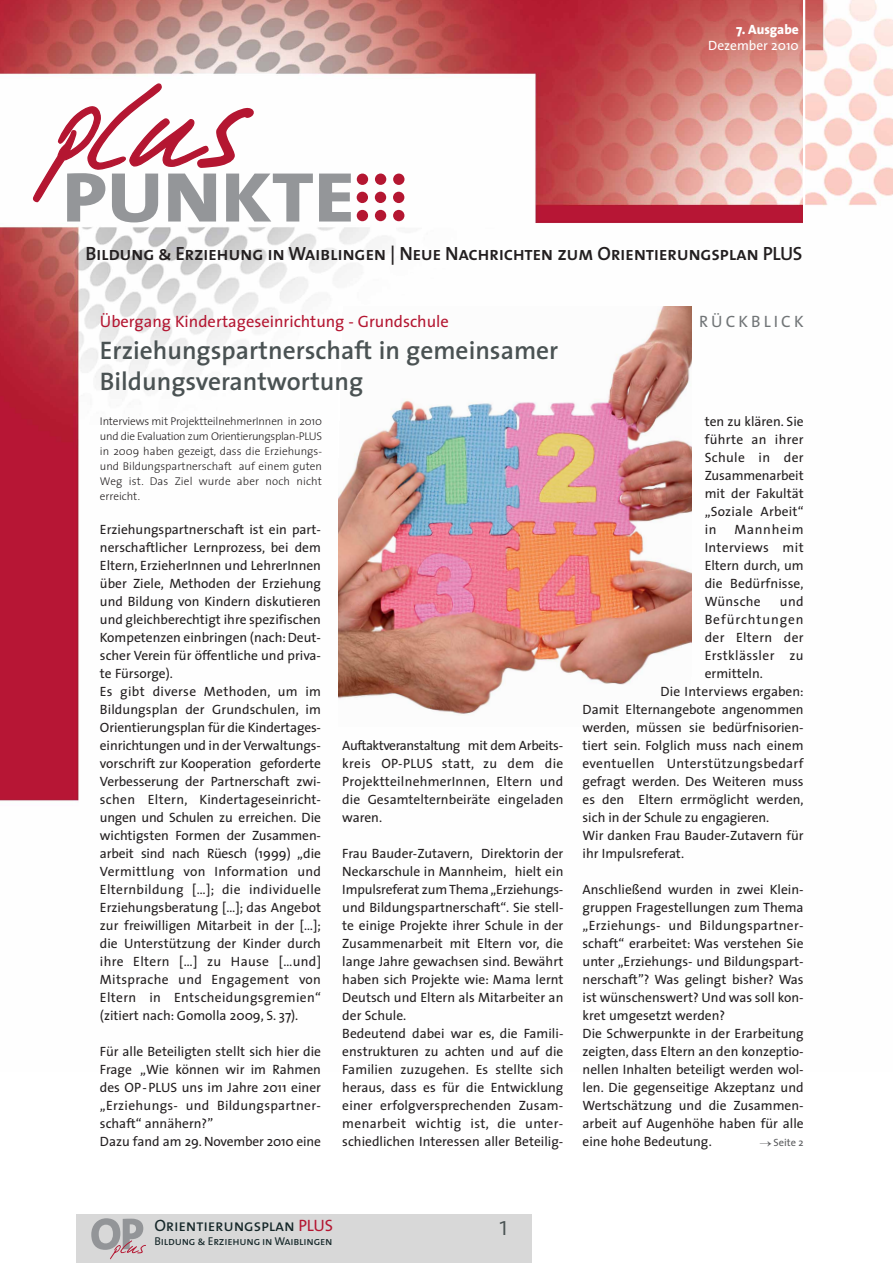
<style>
.page{position:relative;width:893px;height:1263px;background:#fff}
.page>*{position:absolute;margin:0;border:0;box-sizing:border-box;transform-origin:0 0}
.t1{font:300 27px "The Sans";color:#4a5253}
.t2{font:600 25.5px/31.5px "The Sans";color:#4a5253}
.t3{font:19.2px "The Sans Semi Bold Caps";letter-spacing:-.02em;color:#231f20}
.t4{font:16.5px "The Sans Caps";letter-spacing:-.01em;color:#152729}
.t5{font:16.5px "The Sans";color:#b41631}
.t6{font:16.5px "The Sans";letter-spacing:.185em;color:#717577}
.t7{font:13.5px/18px "The Sans";color:#231f20}
.t8{font:13.5px "The Sans";letter-spacing:.025em;color:#231f20}
.t9{font:13.5px "The Sans";letter-spacing:.02em;color:#231f20}
.t10{font:13.5px "The Sans";letter-spacing:.07em;color:#231f20}
.t11{font:13.5px "The Sans";color:#fff}
.t12{font:800 13.5px "The Sans";color:#fff}
.t13{font:11.4px "The Sans Caps";letter-spacing:-.015em;color:#152729}
.t14{font:300 11.25px/15px "The Sans";color:#231f20;text-align:justify}
.t15{font:10.5px "The Sans";color:#58595b}
.s1{color:#b41631}
</style>
<div class="page">
<img style="left:0;top:0;width:893px;height:801px">
<hr style="left:803px;top:0;width:2px;height:224px;background:#fff">
<svg style="left:319px;top:174px;width:32px;height:48px"></svg>
<svg style="left:33px;top:83px;width:280px;height:139px"></svg>
<div style="left:357px;top:174px;width:11px;height:11px;background:#b41631;border-radius:50%"></div>
<div style="left:375px;top:174px;width:11px;height:11px;background:#b41631;border-radius:50%"></div>
<div style="left:393px;top:174px;width:11px;height:11px;background:#b41631;border-radius:50%"></div>
<div style="left:357px;top:192px;width:11px;height:11px;background:#b41631;border-radius:50%"></div>
<div style="left:375px;top:192px;width:11px;height:11px;background:#b41631;border-radius:50%"></div>
<div style="left:393px;top:192px;width:11px;height:11px;background:#b41631;border-radius:50%"></div>
<div style="left:357px;top:210px;width:11px;height:11px;background:#b41631;border-radius:50%"></div>
<div style="left:375px;top:210px;width:11px;height:11px;background:#b41631;border-radius:50%"></div>
<div style="left:393px;top:210px;width:11px;height:11px;background:#b41631;border-radius:50%"></div>
<div style="left:77px;top:1214px;width:454px;height:49px;background:#d8d8d8"></div>
<svg style="left:91px;top:1218px;width:55px;height:41px"></svg>
<img style="left:338px;top:306px;width:353px;height:420px">
<p class="t12" style="left:736px;top:24px;width:64px">7. Ausgabe</p>
<p class="t11" style="left:708px;top:41px;width:92px">Dezember 2010</p>
<h3 class="t3" style="left:86px;top:242px;width:718px">Bildung &amp; Erziehung in Waiblingen | Neue Nachrichten zum Orientierungsplan PLUS</h3>
<p class="t5" style="left:100px;top:316px;width:350px">Übergang Kindertageseinrichtung - Grundschule</p>
<p class="t6" style="left:699px;top:315px;width:106px">RÜCKBLICK</p>
<h2 class="t2" style="left:100px;top:337px;width:460px">Erziehungspartnerschaft in gemeinsamer<br>Bildungsverantwortung</h2>
<p class="t14" style="left:100px;top:414px;width:224px">Interviews mit ProjektteilnehmerInnen in 2010 und die Evaluation zum Orientierungsplan-PLUS in 2009 haben gezeigt, dass die Erziehungs&shy;und Bildungspartnerschaft auf einem guten Weg ist. Das Ziel wurde aber noch nicht erreicht.</p>
<p class="t7" style="left:100px;top:522px;width:223px">Erziehungspartnerschaft ist ein part&shy;nerschaftlicher Lernprozess, bei dem Eltern, ErzieherInnen und LehrerInnen über Ziele, Methoden der Erziehung und Bildung von Kindern diskutieren und gleichberechtigt ihre spezifischen Kompetenzen einbringen (nach: Deut&shy;scher Verein für öffentliche und priva&shy;te Fürsorge).<br>Es gibt diverse Methoden, um im Bildungsplan der Grundschulen, im Orientierungsplan für die Kindertages&shy;einrichtungen und in der Verwaltungs&shy;vorschrift zur Kooperation geforderte Verbesserung der Partnerschaft zwi&shy;schen Eltern, Kindertageseinricht&shy;ungen und Schulen zu erreichen. Die wichtigsten Formen der Zusammen&shy;arbeit sind nach Rüesch (1999) „die Vermittlung von Information und Elternbildung […]; die individuelle Erziehungsberatung […]; das Angebot zur freiwilligen Mitarbeit in der […]; die Unterstützung der Kinder durch ihre Eltern […] zu Hause […und] Mitsprache und Engagement von Eltern in Entscheidungsgremien“ (zitiert nach: Gomolla 2009, S. 37).</p>
<p class="t7" style="left:100px;top:1044px;width:223px">Für alle Beteiligten stellt sich hier die<br>Frage „Wie können wir im Rahmen des OP- PLUS uns im Jahre 2011 einer „Erziehungs- und Bildungspartner&shy;schaft“ annähern?”<br>Dazu fand am 29. November 2010 eine</p>
<p class="t7" style="left:342px;top:738px;width:223px;text-align:justify">Auftaktveranstaltung mit dem Arbeits&shy;kreis OP-PLUS statt, zu dem die ProjektteilnehmerInnen, Eltern und die Gesamtelternbeiräte eingeladen waren.</p>
<p class="t7" style="left:342px;top:846px;width:223px">Frau Bauder-Zutavern, Direktorin der Neckarschule in Mannheim, hielt ein Impulsreferat zum Thema „Erziehungs&shy;und Bildungspartnerschaft“. Sie stell&shy;te einige Projekte ihrer Schule in der Zusammenarbeit mit Eltern vor, die lange Jahre gewachsen sind. Bewährt haben sich Projekte wie: Mama lernt Deutsch und Eltern als Mitarbeiter an der Schule.<br>Bedeutend dabei war es, die Famili&shy;enstrukturen zu achten und auf die Familien zuzugehen. Es stellte sich heraus, dass es für die Entwicklung einer erfolgversprechenden Zusam&shy;menarbeit wichtig ist, die unter&shy;schiedlichen Interessen aller Beteilig-</p>
<p class="t7" style="left:705px;top:414px;width:100px;text-align:justify">ten zu klären. Sie führte an ihrer Schule in der Zusammenarbeit mit der Fakultät „Soziale Arbeit“ in</p>
<p class="t7" style="left:705px;top:522px;width:100px;text-align:justify;text-indent:30px">Mannheim Interviews mit Eltern durch, um die Bedürfnisse, Wünsche</p>
<p class="t7" style="left:780px;top:594px;width:25px">und</p>
<p class="t10" style="left:705px;top:614px;width:100px">Befürchtungen</p>
<p class="t8" style="left:705px;top:632px;width:100px">der Eltern der</p>
<p class="t8" style="left:705px;top:650px;width:100px">Erstklässler zu</p>
<p class="t7" style="left:705px;top:666px;width:60px">ermitteln.</p>
<p class="t9" style="left:660px;top:686px;width:145px">Die Interviews ergaben:</p>
<p class="t7" style="left:583px;top:702px;width:223px">Damit Elternangebote angenommen</p>
<p class="t7" style="left:583px;top:720px;width:223px">werden, müssen sie bedürfnisorien-</p>
<p class="t7" style="left:583px;top:738px;width:223px">tiert sein. Folglich muss nach einem</p>
<p class="t8" style="left:583px;top:758px;width:223px">eventuellen Unterstützungsbedarf</p>
<p class="t7" style="left:583px;top:774px;width:223px">gefragt werden. Des Weiteren muss</p>
<p class="t7" style="left:583px;top:792px;width:223px">es den Eltern errmöglicht werden,</p>
<p class="t7" style="left:583px;top:810px;width:188px">sich in der Schule zu engagieren.</p>
<p class="t7" style="left:583px;top:828px;width:223px">Wir danken Frau Bauder-Zutavern für</p>
<p class="t7" style="left:583px;top:846px;width:103px">ihr Impulsreferat.</p>
<p class="t7" style="left:583px;top:882px;width:223px">Anschließend wurden in zwei Klein&shy;gruppen Fragestellungen zum Thema „Erziehungs- und Bildungspartner&shy;schaft“ erarbeitet: Was verstehen Sie unter „Erziehungs- und Bildungspart&shy;nerschaft”? Was gelingt bisher? Was ist wünschenswert? Und was soll kon&shy;kret umgesetzt werden?<br>Die Schwerpunkte in der Erarbeitung zeigten, dass Eltern an den konzeptio&shy;nellen Inhalten beteiligt werden wol&shy;len. Die gegenseitige Akzeptanz und Wertschätzung und die Zusammen&shy;arbeit auf Augenhöhe haben für alle eine hohe Bedeutung.</p>
<p class="t15" style="left:760px;top:1138px;width:46px">→Seite 2</p>
<p class="t4" style="left:154px;top:1216px;width:180px">Orientierungsplan <span class="s1">PLUS</span></p>
<h1 class="t1" style="left:499px;top:1215px;width:11px">1</h1>
<p class="t13" style="left:154px;top:1234px;width:180px">Bildung &amp; Erziehung in Waiblingen</p>
<p class="t4" style="left:159px;top:1216px;width:180px">Orientierungsplan <span class="s1">PLUS</span></p>
<p class="t13" style="left:159px;top:1234px;width:180px">Bildung &amp; Erziehung in Waiblingen</p>
</div>
